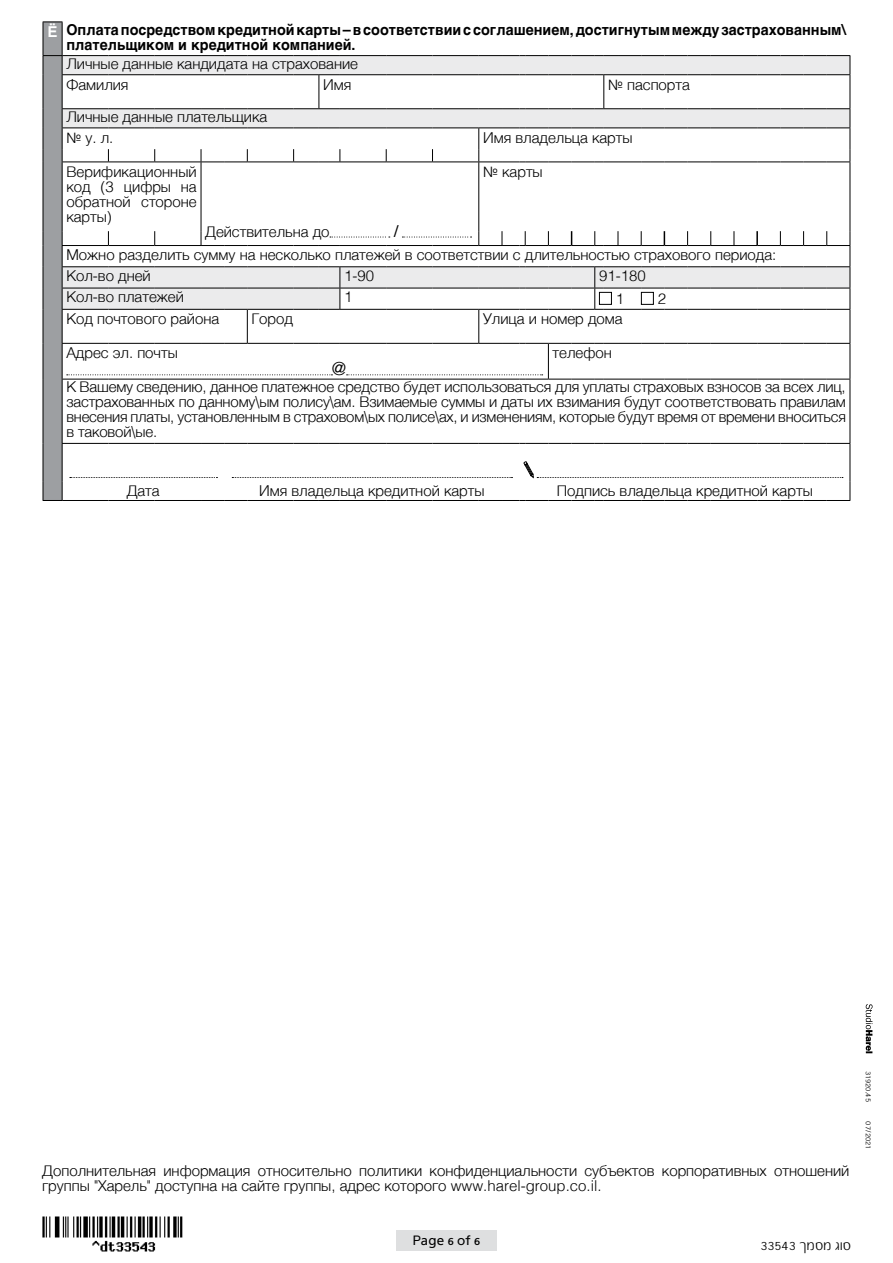
<style>
.page{position:relative;width:893px;height:1263px;background:#fff}
.page>*{position:absolute;margin:0;border:0;box-sizing:border-box;transform-origin:0 0}
.t1{font:300 18px "Helvetica";color:#000}
.t2{font:16.5px "Helvetica";color:#000}
.t3{font:300 15px/15px "Helvetica";color:#000}
.t4{font:700 15px "Helvetica";color:#000;scale:.96 1}
.t5{font:300 15px "MF Protocol Harel";color:#000}
.t6{font:700 15px "Helvetica";color:#fff}
.t7{font:500 13.5px "MF Protocol Harel";letter-spacing:.005em;color:#000}
.t8{font:300 9px "MF Protocol Harel";color:#000}
</style>
<div class="page">
<div style="left:396px;top:1230px;width:101px;height:21px;background:#dedfe0"></div>
<svg style="left:866px;top:1004px;width:7px;height:49px"></svg>
<svg style="left:43px;top:22px;width:808px;height:479px"></svg>
<img style="left:42px;top:1216px;width:141px;height:36px">
<p class="t6" style="left:48px;top:20px;width:12px">Ё</p>
<p class="t4" style="left:66px;top:18px;width:813px">Оплата посредствомкредитнойкарты–всоответствииссоглашением,достигнутыммеждузастрахованным\</p>
<p class="t4" style="left:66px;top:33px;width:303px">плательщиком и кредитной компанией.</p>
<p class="t3" style="left:66px;top:55px;width:293px">Личные данные кандидата на страхование</p>
<p class="t3" style="left:66px;top:67px;width:202px;line-height:32.4px">Фамилия<br>Личные данные плательщика</p>
<p class="t3" style="left:323px;top:76px;width:30px">Имя</p>
<p class="t3" style="left:66px;top:129px;width:49px">№ .л.у</p>
<p class="t3" style="left:66px;top:163px;width:132px;text-align:right">Верификационный на</p>
<p class="t3" style="left:101px;top:178px;width:15px">(3</p>
<p class="t3" style="left:124px;top:178px;width:49px">цифры</p>
<p class="t3" style="left:66px;top:178px;width:26px">код</p>
<p class="t3" style="left:66px;top:193px;width:66px">обратной карты(</p>
<p class="t3" style="left:141px;top:193px;width:57px">стороне</p>
<p class="t3" style="left:205px;top:223px;width:126px">Действительна до</p>
<p class="t2" style="left:394px;top:218px;width:6px">/</p>
<p class="t3" style="left:608px;top:76px;width:83px">№ паспорта</p>
<p class="t3" style="left:483px;top:129px;width:151px">Имя владельца карты</p>
<p class="t3" style="left:483px;top:163px;width:61px">№ карты</p>
<p class="t3" style="left:599px;top:243px;width:179px;line-height:21.3px;text-indent:-533px">Можно разделить сумму на несколько платежей в соответствии с длительностью страхового периода:<br>91-180</p>
<p class="t3" style="left:66px;top:267px;width:86px">Кол-во дней</p>
<p class="t3" style="left:344px;top:267px;width:32px">1-90</p>
<p class="t3" style="left:66px;top:289px;width:119px">Кол-во платежей</p>
<p class="t3" style="left:344px;top:289px;width:10px">1</p>
<p class="t3" style="left:616px;top:291px;width:10px">1</p>
<p class="t3" style="left:658px;top:291px;width:10px">2</p>
<p class="t3" style="left:66px;top:310px;width:154px">Код почтового района</p>
<p class="t3" style="left:66px;top:344px;width:113px">Адрес эл. почты</p>
<p class="t3" style="left:252px;top:310px;width:43px">Город</p>
<p class="t3" style="left:483px;top:310px;width:141px">Улица и номер дома</p>
<p class="t3" style="left:553px;top:344px;width:61px">телефон</p>
<p class="t3" style="left:66px;top:378px;width:781px;text-align:justify">К Вашему сведению, данное платежное средство будет использоваться для уплаты страховых взносов за всех лиц, застрахованных по данному\ым полису\ам. Взимаемые суммы и даты их взимания будут соответствовать правилам внесения платы, установленным в страховом\ых полисе\ах и, изменениям, которые будут время от времени вноситься в таковой\ые.</p>
<p class="t1" style="left:332px;top:353px;width:16px">@</p>
<p class="t3" style="left:127px;top:482px;width:34px">Дата</p>
<p class="t3" style="left:259px;top:482px;width:227px">Имя владельца кредитной карты</p>
<p class="t3" style="left:557px;top:482px;width:257px">Подпись владельца кредитной карты</p>
<p class="t8" style="left:874px;top:1070px;width:33px;rotate:90deg">31920.45</p>
<p class="t8" style="left:874px;top:1121px;width:30px;rotate:90deg">07/2021</p>
<p class="t3" style="left:584px;top:1162px;width:72px">субъектов</p>
<p class="t3" style="left:42px;top:1162px;width:561px">Дополнительная<br>группы ״Харель״ доступна на сайте группы, адрес которого www.harel-group. c o .i l.</p>
<p class="t3" style="left:163px;top:1162px;width:88px">информация</p>
<p class="t3" style="left:430px;top:1162px;width:149px">конфиденциальности</p>
<p class="t3" style="left:258px;top:1162px;width:96px">относительно</p>
<p class="t3" style="left:359px;top:1162px;width:65px">политики</p>
<p class="t3" style="left:774px;top:1162px;width:77px">отношений</p>
<p class="t3" style="left:662px;top:1162px;width:106px">корпоративных</p>
<p class="t7" style="left:413px;top:1233px;width:69px">Page 6 of 6</p>
<p class="t5" style="left:760px;top:1236px;width:92px">33543 ס ו גמסמך</p>
</div>
